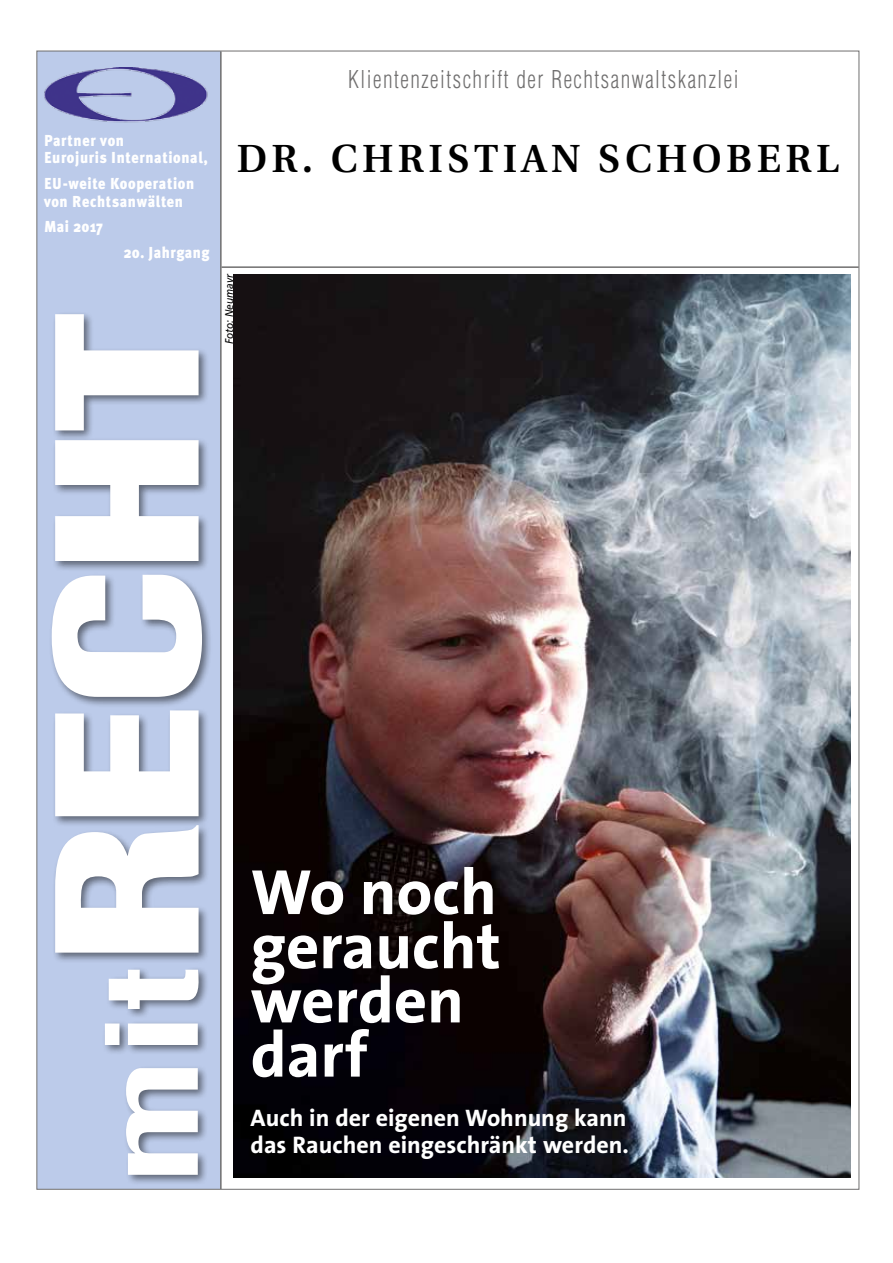
<style>
.page{position:relative;width:893px;height:1263px;background:#fff}
.page>*{position:absolute;margin:0;border:0;box-sizing:border-box;transform-origin:0 0}
.t1{font:900 condensed 191.25px "Helvetica";letter-spacing:-.025em;color:#fff;scale:1.33 1}
.t2{font:700 condensed 123.9px "Helvetica";color:#fff;scale:1.33 1}
.t3{font:700 64.5px/54.2px "The Sans Correspondence";color:#fff}
.t4{font:600 39.15px "Utopia";letter-spacing:.11em;color:#000}
.t5{font:700 24px/27px "The Sans Correspondence";color:#fff}
.t6{font:300 condensed 24px "Helvetica";letter-spacing:.07em;color:#706f6f;scale:.9 1}
.t7{font:900 15.9px/17.5px "Meta Plus";letter-spacing:.045em;color:#fff;scale:.9 1}
.t8{font:italic 11.25px "Frutiger";color:#000;scale:.9 1}
</style>
<div class="page">
<hr style="left:221px;top:266px;width:638px;height:2px;background:#706f6f">
<div style="left:37px;top:51px;width:184px;height:1138px;background:#bccbea"></div>
<hr style="left:220px;top:51px;width:2px;height:1138px;background:#706f6f">
<div style="left:102px;top:966px;width:108px;height:219px;background:#000;opacity:.5"></div>
<img style="left:44px;top:68px;width:164px;height:55px">
<div style="left:49px;top:311px;width:164px;height:652px;background:#000;opacity:.5"></div>
<img style="left:234px;top:275px;width:616px;height:903px">
<h3 class="t6" style="left:348px;top:66px;width:435px">Klientenzeitschrift der Rechtsanwaltskanzlei</h3>
<p class="t7" style="left:44px;top:131px;width:183px">Partner von<br>Eurojuris International,</p>
<p class="t7" style="left:44px;top:175px;width:168px">EU-weite Kooperation von Rechtsanwälten</p>
<p class="t7" style="left:44px;top:218px;width:67px">Mai 2017</p>
<p class="t7" style="left:124px;top:244px;width:97px">20. Jahrgang</p>
<h1 class="t1" style="left:9px;top:963px;width:494px;rotate:-90deg">RECHT</h1>
<h2 class="t2" style="left:77px;top:1186px;width:167px;rotate:-90deg">mit</h2>
<h3 class="t4" style="left:237px;top:137px;width:603px">DR. CHRISTIAN SCHOBERL</h3>
<p class="t8" style="left:223px;top:344px;width:79px;rotate:-90deg">Foto: Neumayr</p>
<h3 class="t3" style="left:251px;top:867px;width:252px">Wo noch geraucht werden darf</h3>
<h3 class="t5" style="left:251px;top:1105px;width:380px">Auch in der eigenen Wohnung kann das Rauchen eingeschränkt werden.</h3>
</div>
